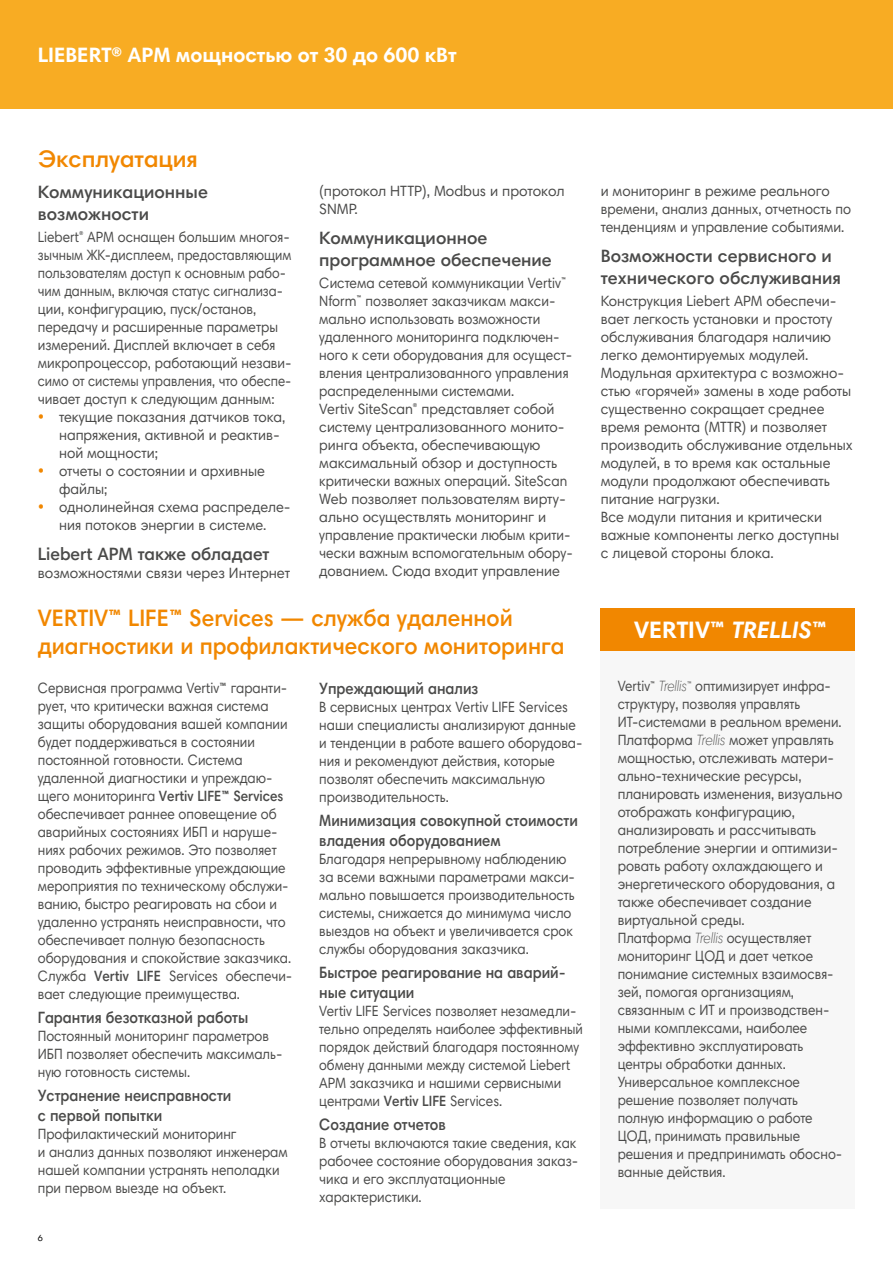
<style>
.page{position:relative;width:893px;height:1263px;background:#fff}
.page>*{position:absolute;margin:0;border:0;box-sizing:border-box;transform-origin:0 0}
.t1{font:600 24px/28.8px "Harmonia Sans Pro Cyr";color:#f18700;scale:.95 1}
.t2{font:italic 700 24px "Harmonia Sans Pro Cyr";letter-spacing:-.01em;color:#fff}
.t3{font:600 24px "Harmonia Sans Pro Cyr";color:#f18700}
.t4{font:700 21px "Harmonia Sans Pro Cyr";color:#fff}
.t5{font:600 18px/21.6px "Harmonia Sans Pro Cyr";color:#4a4a49}
.t6{font:600 16.5px/19.8px "Harmonia Sans Pro Cyr";color:#4a4a49;scale:.9 1}
.t7{font:15px/18px "Harmonia Sans Pro Cyr";color:#4a4a49;scale:.9 1}
.t8{font:15px/18px "Harmonia Sans Pro Cyr";color:#4a4a49;scale:.89 1}
.t9{font:15px/18px "Harmonia Sans Pro Cyr";color:#4a4a49;scale:.95 1}
.t10{font:15px/18px "Harmonia Sans Pro Cyr";color:#4a4a49;scale:.91 1}
.t11{font:15px/18px "Harmonia Sans Pro Cyr";color:#4a4a49}
.t12{font:9px "Harmonia Sans Pro Cyr";color:#000}
.s1{font-weight:600}
.s2{font-style:normal}
.s3{font-weight:300;font-style:italic}
</style>
<div class="page">
<div style="left:0;top:0;width:893px;height:108px;background:#f8ac23"></div>
<div style="left:601px;top:651px;width:254px;height:558px;background:#f7f7f7"></div>
<div style="left:601px;top:608px;width:254px;height:43px;background:#f18700"></div>
<h2 class="t4" style="left:38px;top:42px;width:420px">LIEBERT® APM мощностью от 30 до 600 кВт</h2>
<h1 class="t3" style="left:38px;top:143px;width:162px">Эксплуатация</h1>
<p class="t5" style="left:38px;top:181px;width:172px">Коммуникационные возможности</p>
<p class="t7" style="left:38px;top:228px;width:284px">Liebert<sup>®</sup> APM оснащен большим многоя&shy;зычным ЖК-дисплеем, предоставляющим пользователям доступ к основным рабо&shy;чим данным, включая статус сигнализа&shy;ции, конфигурацию, пуск/останов, передачу и расширенные параметры измерений. Дисплей включает в себя микропроцессор, работающий незави&shy;симо от системы управления, что обеспе&shy;чивает доступ к следующим данным:</p>
<p class="t9" style="left:59px;top:408px;width:245px">текущие показания датчиков тока, напряжения, активной и реактив&shy;ной мощности;<br>отчеты о состоянии и архивные файлы;<br>однолинейная схема распределе&shy;ния потоков энергии в системе.</p>
<p class="t5" style="left:38px;top:543px;width:233px">Liebert APM также обладает</p>
<p class="t11" style="left:38px;top:564px;width:254px">возможностями связи через Интернет</p>
<p class="t11" style="left:319px;top:182px;width:247px">(протокол HTTP), Modbus и протокол<br>SNMP.</p>
<p class="t5" style="left:319px;top:227px;width:234px">Коммуникационное программное обеспечение</p>
<p class="t10" style="left:319px;top:274px;width:280px">Система сетевой коммуникации Vertiv<sup>™ </sup>Nform<sup>™</sup> позволяет заказчикам макси&shy;мально использовать возможности удаленного мониторинга подключен&shy;ного к сети оборудования для осущест&shy;вления централизованного управления распределенными системами.<br>Vertiv SiteScan<sup>®</sup> представляет собой систему централизованного монито&shy;ринга объекта, обеспечивающую максимальный обзор и доступность критически важных операций. SiteScan Web позволяет пользователям вирту&shy;ально осуществлять мониторинг и управление практически любым крити&shy;чески важным вспомогательным обору&shy;дованием. Сюда входит управление</p>
<h1 class="t1" style="left:38px;top:603px;width:556px">VERTIV™ LIFE™ Services — служба удаленной диагностики и профилактического мониторинга</h1>
<p class="t7" style="left:38px;top:679px;width:284px">Сервисная программа Vertiv™ гаранти&shy;рует, что критически важная система защиты оборудования вашей компании будет поддерживаться в состоянии постоянной готовности. Система удаленной диагностики и упреждаю&shy;щего мониторинга <span class="s1">Vertiv LIFE™ Services </span>обеспечивает раннее оповещение об аварийных состояниях ИБП и наруше&shy;ниях рабочих режимов. Это позволяет проводить эффективные упреждающие мероприятия по техническому обслужи&shy;ванию, быстро реагировать на сбои и удаленно устранять неисправности, что обеспечивает полную безопасность оборудования и спокойствие заказчика.<br>Служба <span class="s1">Vertiv LIFE</span> Services обеспечи&shy;вает следующие преимущества.</p>
<p class="t6" style="left:38px;top:1007px;width:235px">Гарантия безотказной работы</p>
<p class="t7" style="left:38px;top:1027px;width:273px">Постоянный мониторинг параметров<br>ИБП позволяет обеспечить максималь&shy;ную готовность системы.</p>
<p class="t6" style="left:38px;top:1086px;width:217px">Устранение неисправности с первой попытки</p>
<p class="t7" style="left:38px;top:1125px;width:279px">Профилактический мониторинг<br>и анализ данных позволяют инженерам нашей компании устранять неполадки при первом выезде на объект.</p>
<p class="t12" style="left:38px;top:1232px;width:7px">6</p>
<p class="t6" style="left:319px;top:679px;width:178px">Упреждающий анализ</p>
<p class="t7" style="left:319px;top:698px;width:294px">В сервисных центрах Vertiv LIFE Services наши специалисты анализируют данные и тенденции в работе вашего оборудова&shy;ния и рекомендуют действия, которые позволят обеспечить максимальную производительность.</p>
<p class="t6" style="left:319px;top:810px;width:289px">Минимизация совокупной стоимости владения оборудованием</p>
<p class="t7" style="left:319px;top:849px;width:286px">Благодаря непрерывному наблюдению за всеми важными параметрами макси&shy;мально повышается производительность системы, снижается до минимума число выездов на объект и увеличивается срок службы оборудования заказчика.</p>
<p class="t6" style="left:319px;top:962px;width:275px">Быстрое реагирование на аварий&shy;ные ситуации</p>
<p class="t7" style="left:319px;top:1001px;width:294px">Vertiv LIFE Services позволяет незамедли&shy;тельно определять наиболее эффективный порядок действий благодаря постоянному обмену данными между системой Liebert APM заказчика и нашими сервисными центрами <span class="s1">Vertiv LIFE</span> Services.</p>
<p class="t6" style="left:319px;top:1114px;width:142px">Создание отчетов</p>
<p class="t7" style="left:319px;top:1133px;width:289px">В отчеты включаются такие сведения, как рабочее состояние оборудования заказ&shy;чика и его эксплуатационные характеристики.</p>
<p class="t9" style="left:601px;top:182px;width:265px">и мониторинг в режиме реального времени, анализ данных, отчетность по тенденциям и управление событиями.</p>
<p class="t5" style="left:601px;top:245px;width:242px">Возможности сервисного и технического обслуживания</p>
<p class="t9" style="left:601px;top:292px;width:267px">Конструкция Liebert APM обеспечи&shy;вает легкость установки и простоту обслуживания благодаря наличию легко демонтируемых модулей.<br>Модульная архитектура с возможно&shy;стью «горячей» замены в ходе работы существенно сокращает среднее время ремонта (MTTR) и позволяет производить обслуживание отдельных модулей, в то время как остальные модули продолжают обеспечивать питание нагрузки.<br>Все модули питания и критически важные компоненты легко доступны<br>с лицевой стороны блока.</p>
<h1 class="t2" style="left:634px;top:614px;width:193px"><span class="s2">VERTIV™</span> TRELLIS™</h1>
<p class="t8" style="left:618px;top:677px;width:254px">Vertiv<sup>™</sup> <span class="s3">Trellis</span><sup>™</sup> оптимизирует инфра&shy;структуру, позволяя управлять<br>ИТ-системами в реальном времени.<br>Платформа <span class="s3">Trellis</span> может управлять мощностью, отслеживать матери&shy;ально-технические ресурсы, планировать изменения, визуально отображать конфигурацию, анализировать и рассчитывать потребление энергии и оптимизи&shy;ровать работу охлаждающего и энергетического оборудования, а также обеспечивает создание виртуальной среды.<br>Платформа <span class="s3">Trellis</span> осуществляет мониторинг ЦОД и дает четкое понимание системных взаимосвя&shy;зей, помогая организациям, связанным с ИТ и производствен&shy;ными комплексами, наиболее эффективно эксплуатировать центры обработки данных.<br>Универсальное комплексное решение позволяет получать полную информацию о работе<br>ЦОД, принимать правильные решения и предпринимать обосно&shy;ванные действия.</p>
</div>
